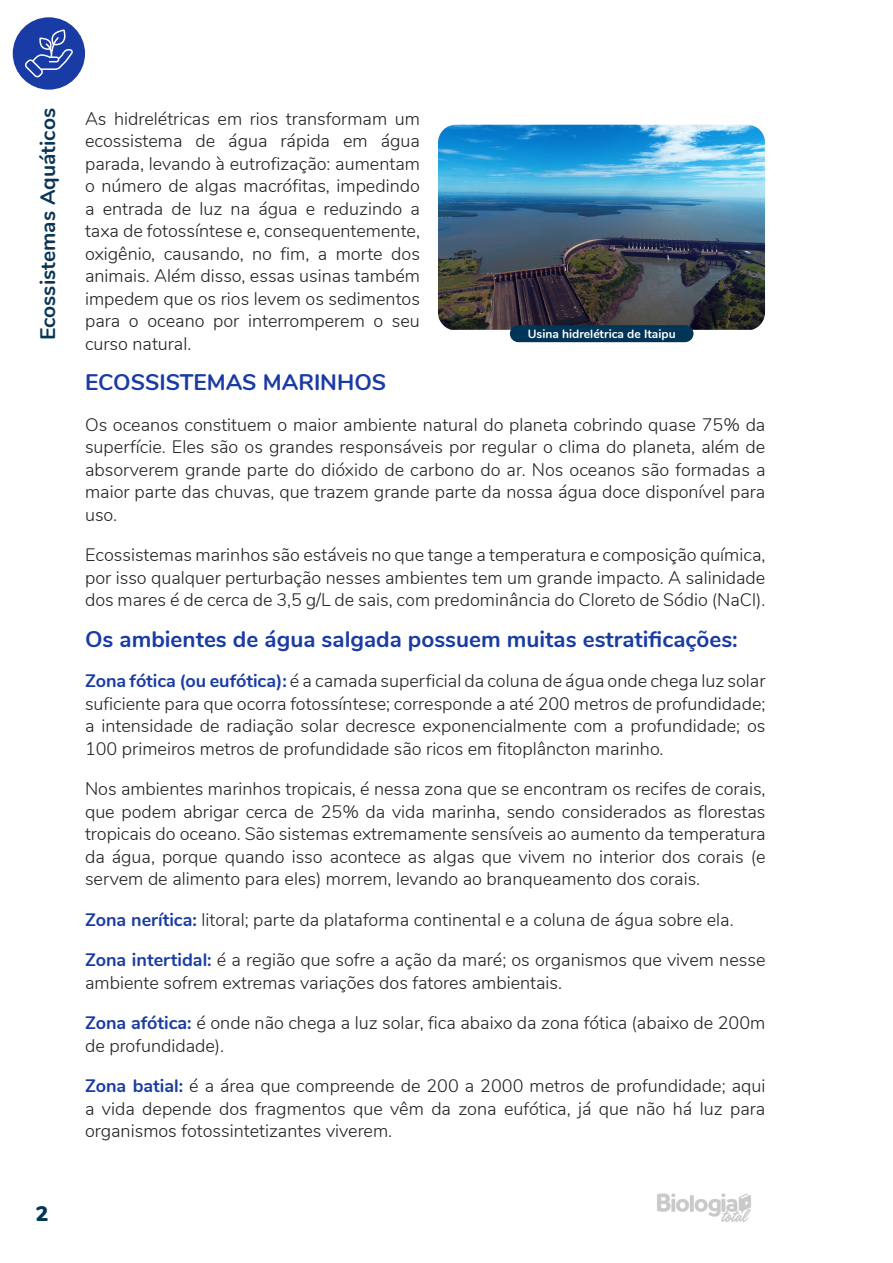
<style>
.page{position:relative;width:893px;height:1263px;background:#fff}
.page>*{position:absolute;margin:0;border:0;box-sizing:border-box;transform-origin:0 0}
.TÍTULO_PEQUENO_2{font:700 22.5px "Nunito";color:#193ba5}
.TÍTULO_PEQUENO_1{font:700 22.5px "Nunito";color:#193ba5}
.t1{font:700 21px "Nunito";color:#093556}
.t2{font:900 21px "Nunito";color:#003558}
.TEXTO{font:300 18px/22.5px "Nunito";color:#231f20;text-align:justify}
.LEGENDA_IMG{font:700 12px "Nunito";color:#fff}
.s1{font-weight:700;color:#193ba5}
</style>
<div class="page">
<img style="left:657px;top:1193px;width:94px;height:29px">
<div style="left:13px;top:17px;width:72px;height:73px;background:#193ba5;border-radius:50%"></div>
<svg style="left:25px;top:30px;width:48px;height:47px"></svg>
<img style="left:438px;top:125px;width:327px;height:205px">
<div style="left:510px;top:325px;width:183px;height:17px;background:#003558;border-radius:9px"></div>
<p class="t1" style="left:32px;top:340px;width:234px;rotate:-90deg">Ecossistemas Aquáticos</p>
<p class="TEXTO" style="left:85px;top:106px;width:336px">As hidrelétricas em rios transformam um ecossistema de água rápida em água parada, levando à eutrofização: aumentam o número de algas macrófitas, impedindo a entrada de luz na água e reduzindo a taxa de fotossíntese e, consequentemente, oxigênio, causando, no fim, a morte dos animais. Além disso, essas usinas também impedem que os rios levem os sedimentos para o oceano por interromperem o seu curso natural.</p>
<p class="TÍTULO_PEQUENO_1" style="left:85px;top:366px;width:303px">ECOSSISTEMAS MARINHOS</p>
<p class="TEXTO" style="left:85px;top:412px;width:682px">Os oceanos constituem o maior ambiente natural do planeta cobrindo quase 75% da superfície. Eles são os grandes responsáveis por regular o clima do planeta, além de absorverem grande parte do dióxido de carbono do ar. Nos oceanos são formadas a maior parte das chuvas, que trazem grande parte da nossa água doce disponível para uso.</p>
<p class="TEXTO" style="left:85px;top:543px;width:682px">Ecossistemas marinhos são estáveis no que tange a temperatura e composição química, por isso qualquer perturbação nesses ambientes tem um grande impacto. A salinidade dos mares é de cerca de 3,5 g/L de sais, com predominância do Cloreto de Sódio (NaCl).</p>
<p class="TÍTULO_PEQUENO_2" style="left:85px;top:622px;width:654px">Os ambientes de água salgada possuem muitas estratificações:</p>
<p class="TEXTO" style="left:85px;top:669px;width:682px"><span class="s1">Zona fótica (ou eufótica):</span> é a camada superficial da coluna de água onde chega luz solar suficiente para que ocorra fotossíntese; corresponde a até 200 metros de profundidade; a intensidade de radiação solar decresce exponencialmente com a profundidade; os 100 primeiros metros de profundidade são ricos em fitoplâncton marinho.</p>
<p class="TEXTO" style="left:85px;top:777px;width:682px">Nos ambientes marinhos tropicais, é nessa zona que se encontram os recifes de corais, que podem abrigar cerca de 25% da vida marinha, sendo considerados as florestas tropicais do oceano. São sistemas extremamente sensíveis ao aumento da temperatura da água, porque quando isso acontece as algas que vivem no interior dos corais (e servem de alimento para eles) morrem, levando ao branqueamento dos corais.</p>
<p class="TEXTO" style="left:85px;top:907px;width:650px"><span class="s1">Zona nerítica:</span> litoral; parte da plataforma continental e a coluna de água sobre ela.</p>
<p class="TEXTO" style="left:85px;top:948px;width:682px"><span class="s1">Zona intertidal:</span> é a região que sofre a ação da maré; os organismos que vivem nesse ambiente sofrem extremas variações dos fatores ambientais.</p>
<p class="TEXTO" style="left:85px;top:1011px;width:682px"><span class="s1">Zona afótica:</span> é onde não chega a luz solar, fica abaixo da zona fótica (abaixo de 200m de profundidade).</p>
<p class="TEXTO" style="left:85px;top:1074px;width:682px"><span class="s1">Zona batial:</span> é a área que compreende de 200 a 2000 metros de profundidade; aqui a vida depende dos fragmentos que vêm da zona eufótica, já que não há luz para organismos fotossintetizantes viverem.</p>
<p class="LEGENDA_IMG" style="left:528px;top:325px;width:149px">Usina hidrelétrica de Itaipu</p>
<p class="t2" style="left:36px;top:1198px;width:14px">2</p>
</div>
